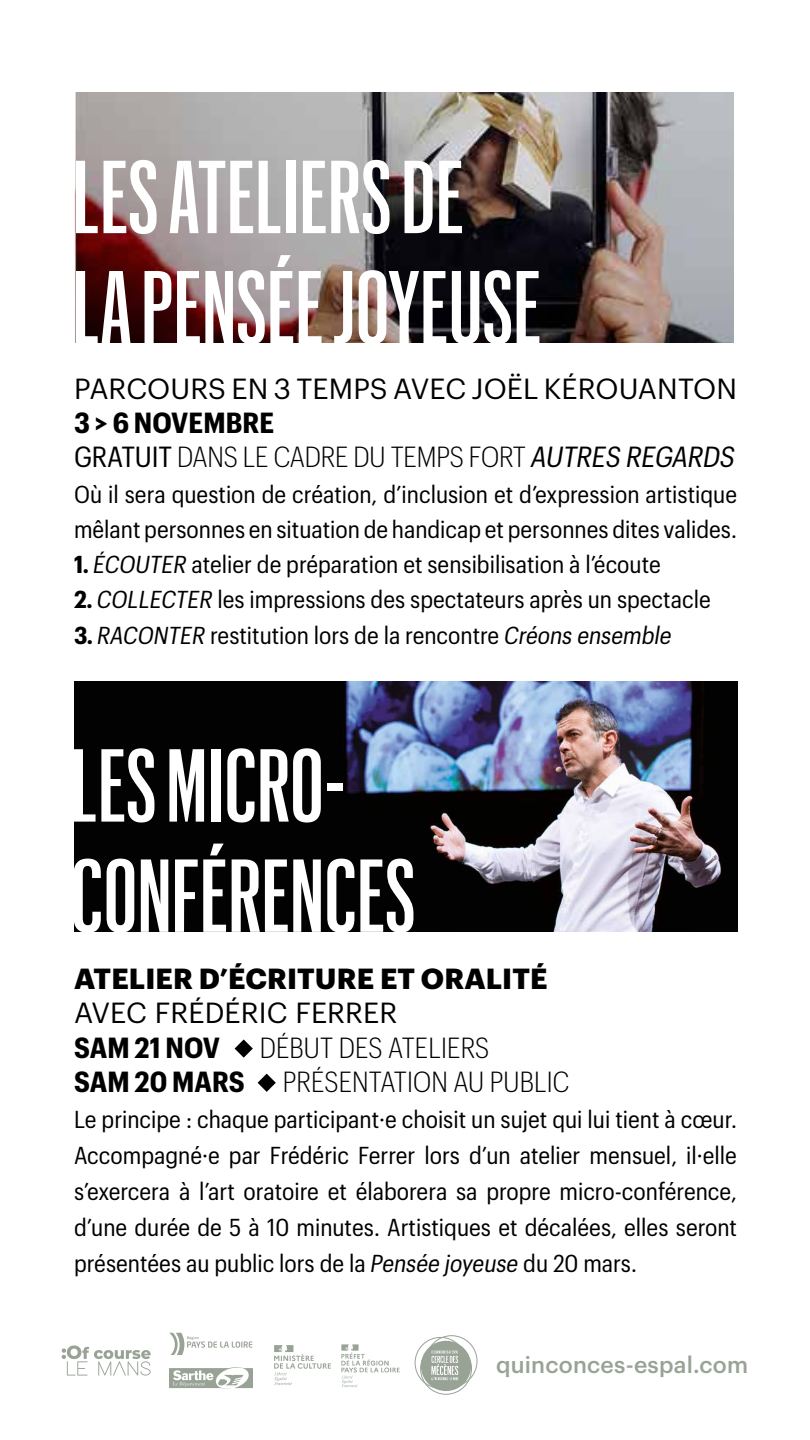
<style>
.page{position:relative;width:810px;height:1440px;background:#fff}
.page>*{position:absolute;margin:0;border:0;box-sizing:border-box;transform-origin:0 0}
.t1{font:500 101.25px/110.2px "Graphik XX Cond";letter-spacing:.005em;color:#fff}
.t2{font:300 28.5px/34.2px "Graphik Compact";color:#000}
.t3{font:28.5px "Graphik";letter-spacing:.005em;color:#000}
.t4{font:700 28.5px "Graphik";letter-spacing:.005em;color:#000}
.t5{font:700 28.5px "Graphik Compact";letter-spacing:.005em;color:#000}
.t6{font:24px/36px "Graphik Compact";color:#000}
.t7{font:500 22.88px "Graphik";letter-spacing:.01em;color:#98a396}
.s1{font-weight:700}
.s2{font-weight:400}
.s3{font-weight:400;font-style:italic}
.s4{font-style:italic}
</style>
<div class="page">
<svg style="left:235px;top:1039px;width:18px;height:19px"></svg>
<svg style="left:258px;top:1074px;width:18px;height:18px"></svg>
<img style="left:74px;top:92px;width:659px;height:250px">
<img style="left:74px;top:681px;width:663px;height:250px">
<img style="left:274px;top:1345px;width:57px;height:40px">
<img style="left:341px;top:1344px;width:59px;height:43px">
<img style="left:169px;top:1367px;width:83px;height:22px">
<svg style="left:169px;top:1333px;width:83px;height:21px"></svg>
<svg style="left:62px;top:1345px;width:89px;height:31px"></svg>
<div style="left:415px;top:1337px;width:51px;height:52px;border:1px solid #98a396;border-radius:50%"></div>
<div style="left:426px;top:1335px;width:51px;height:52px;border:1px solid #98a396;border-radius:50%"></div>
<svg style="left:421px;top:1341px;width:50px;height:50px"></svg>
<h1 class="t1" style="left:73px;top:136px;width:470px">LES ATELIERS DE<br>LA PENSÉE JOYEUSE</h1>
<p class="t3" style="left:74px;top:367px;width:664px">PARCOURS EN 3 TEMPS AVEC JOËL KÉROUANTON</p>
<p class="t2" style="left:74px;top:404px;width:662px"><span class="s1">3 &gt; 6 NOVEMBRE<br></span><span class="s2">GRATUIT</span> DANS LE CADRE DU TEMPS FORT <span class="s3">AUTRES REGARDS</span></p>
<p class="t6" style="left:74px;top:474px;width:665px;line-height:35.2px">Où il sera question de création, d’inclusion et d’expression artistique mêlant personnes en situation de handicap et personnes dites valides.</p>
<p class="t6" style="left:74px;top:545px;width:588px"><span class="s1">1.</span> <span class="s4">ÉCOUTER</span> atelier de préparation et sensibilisation à l’écoute</p>
<p class="t6" style="left:74px;top:580px;width:638px"><span class="s1">2.</span> <span class="s4">COLLECTER</span> les impressions des spectateurs après un spectacle</p>
<p class="t6" style="left:74px;top:615px;width:599px"><span class="s1">3.</span> <span class="s4">RACONTER</span> restitution lors de la rencontre <span class="s4">Créons ensemble</span></p>
<h1 class="t1" style="left:71px;top:724px;width:346px">LES MICRO-<br>CONFÉRENCES</h1>
<p class="t4" style="left:74px;top:957px;width:475px">ATELIER D’ÉCRITURE ET ORALITÉ</p>
<p class="t3" style="left:74px;top:992px;width:325px">AVEC FRÉDÉRIC FERRER</p>
<p class="t5" style="left:74px;top:1026px;width:148px">SAM 21 NOV</p>
<p class="t2" style="left:260px;top:1028px;width:231px">DÉBUT DES ATELIERS</p>
<p class="t5" style="left:74px;top:1060px;width:172px">SAM 20 MARS</p>
<p class="t2" style="left:283px;top:1063px;width:288px">PRÉSENTATION AU PUBLIC</p>
<p class="t6" style="left:74px;top:1099px;width:665px;text-align:justify">Le principe : chaque participant·e choisit un sujet qui lui tient à cœur.<br>Accompagné·e par Frédéric Ferrer lors d’un atelier mensuel, il·elle s’exercera à l’art oratoire et élaborera sa propre micro-conférence, d’une durée de 5 à 10 minutes. Artistiques et décalées, elles seront présentées au public lors de la <span class="s4">Pensée joyeuse</span> du 20 mars.</p>
<p class="t7" style="left:496px;top:1348px;width:254px">quinconces-espal.com</p>
</div>
